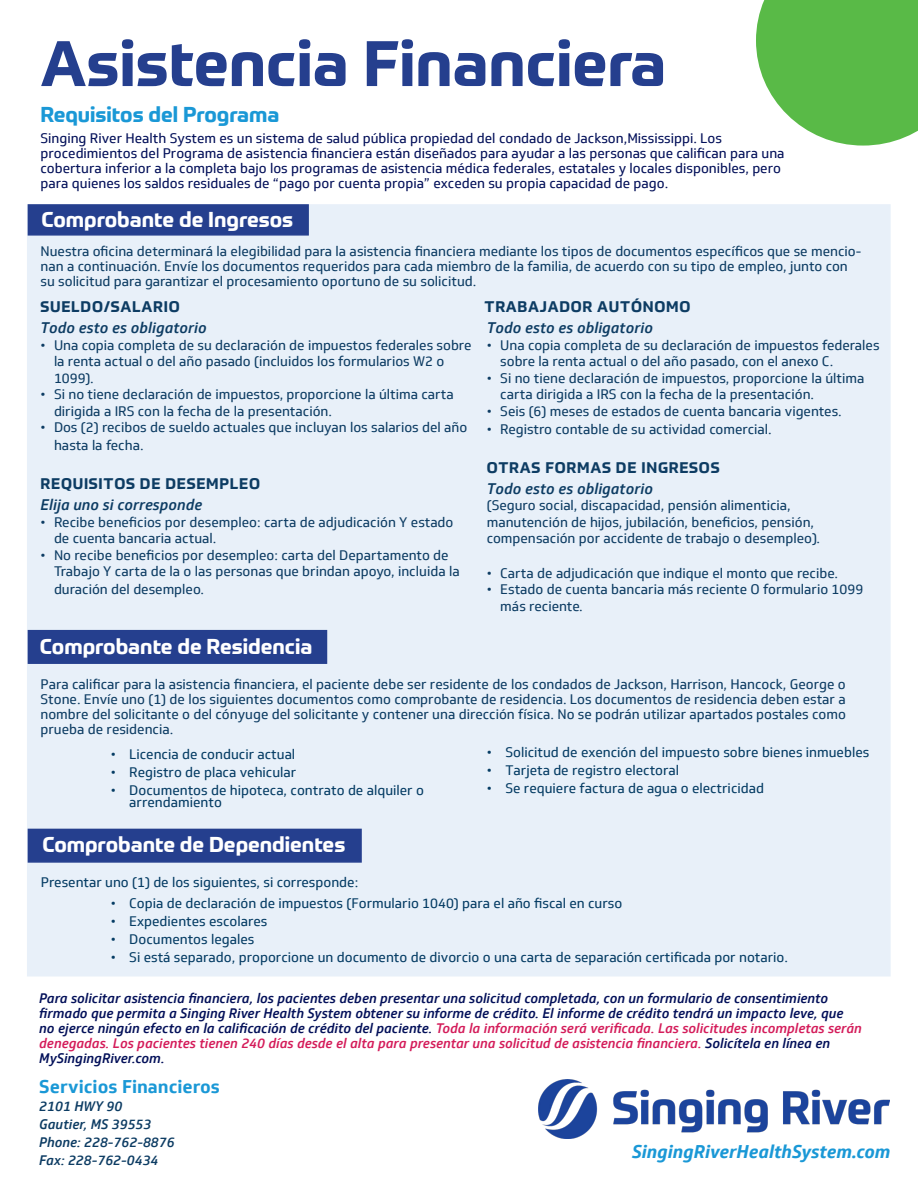
<style>
.page{position:relative;width:918px;height:1188px;background:#fff}
.page>*{position:absolute;margin:0;border:0;box-sizing:border-box;transform-origin:0 0}
.t1{font:700 63px "Prometo Trial";color:#253f8e}
.t2{font:700 21px "Prometo";color:#fff}
.t3{font:700 21px "Prometo Trial";color:#1a98d6}
.t4{font:italic 700 18px "Soleto";color:#1a98d6}
.t5{font:700 18px "Soleto";color:#1a98d6}
.t6{font:700 15px/21px "Prometo";letter-spacing:.05em;color:#0d3c63}
.t7{font:italic 500 15px "Soleto";color:#0d3c63}
.t8{font:13.5px/16.5px "Soleto";color:#0d3c63}
.Paragraph{font:italic 500 13.5px/15px "Soleto";color:#031059}
.t9{font:13.5px/12px "Soleto";color:#053c64}
.Paragraph-2{font:13.5px/15px "Soleto";color:#031059}
.t10{font:13.5px/16.5px "Soleto Trial";color:#0d3c63}
.t11{font:italic 500 13.5px/18px "Soleto";color:#0d3c63}
.s1{font-family:"Soleto";font-weight:500;font-style:italic}
.s2{color:#d41c5a}
</style>
<div class="page">
<div style="left:27px;top:204px;width:864px;height:772px;background:#e8f0f9"></div>
<div style="left:28px;top:204px;width:281px;height:32px;background:#253f8e;border:2px solid #253f8e"></div>
<div style="left:28px;top:630px;width:299px;height:34px;background:#253f8e"></div>
<div style="left:28px;top:829px;width:334px;height:34px;background:#253f8e;border:2px solid #253f8e"></div>
<svg style="left:756px;top:0;width:162px;height:146px;background:#6dc25d"></svg>
<img style="left:538px;top:1080px;width:352px;height:59px">
<p class="t1" style="left:40px;top:24px;width:627px">Asistencia Financiera</p>
<p class="t3" style="left:40px;top:101px;width:240px">Requisitos del Programa</p>
<p class="Paragraph-2" style="left:40px;top:131px;width:746px">Singing River Health System es un sistema de salud pública propiedad del condado de Jackson,Mississippi. Los procedimientos del Programa de asistencia financiera están diseñados para ayudar a las personas que califican para una cobertura inferior a la completa bajo los programas de asistencia médica federales, estatales y locales disponibles, pero para quienes los saldos residuales de “pago por cuenta propia” exceden su propia capacidad de pago.</p>
<p class="t2" style="left:42px;top:206px;width:253px">Comprobante de Ingresos</p>
<p class="t8" style="left:40px;top:243px;width:822px;line-height:15px">Nuestra oficina determinará la elegibilidad para la asistencia financiera mediante los tipos de documentos específicos que se mencio&shy;nan a continuación. Envíe los documentos requeridos para cada miembro de la familia, de acuerdo con su tipo de empleo, junto con su solicitud para garantizar el procesamiento oportuno de su solicitud.</p>
<p class="t6" style="left:40px;top:296px;width:141px">SUELDO/SALARIO</p>
<p class="t7" style="left:40px;top:318px;width:168px">Todo esto es obligatorio</p>
<p class="t10" style="left:54px;top:337px;width:419px;text-indent:-14px">• Una copia completa de su declaración de impuestos federales sobre la renta actual o del año pasado (incluidos los formularios W2 o<br>1099).</p>
<p class="t10" style="left:54px;top:386px;width:401px;text-indent:-14px">• Si no tiene declaración de impuestos, proporcione la última carta dirigida a IRS con la fecha de la presentación.</p>
<p class="t10" style="left:54px;top:418px;width:415px;line-height:18px;text-indent:-14px">• Dos (2) recibos de sueldo actuales que incluyan los salarios del año hasta la fecha.</p>
<p class="t6" style="left:40px;top:473px;width:221px">REQUISITOS DE DESEMPLEO<br><span class="s1">Elija uno si corresponde</span></p>
<p class="t8" style="left:54px;top:514px;width:401px;text-indent:-14px">• Recibe beneficios por desempleo: carta de adjudicación Y estado de cuenta bancaria actual.</p>
<p class="t8" style="left:54px;top:547px;width:407px;text-indent:-14px">• No recibe beneficios por desempleo: carta del Departamento de<br>Trabajo Y carta de la o las personas que brindan apoyo, incluida la</p>
<p class="t8" style="left:54px;top:581px;width:152px">duración del desempleo.</p>
<p class="t6" style="left:485px;top:296px;width:207px">TRABAJADOR AUTÓNOMO</p>
<p class="t7" style="left:487px;top:318px;width:168px">Todo esto es obligatorio</p>
<p class="t8" style="left:500px;top:337px;width:381px;text-indent:-14px">• Una copia completa de su declaración de impuestos federales sobre la renta actual o del año pasado, con el anexo C.</p>
<p class="t8" style="left:500px;top:370px;width:366px;text-indent:-14px">• Si no tiene declaración de impuestos, proporcione la última carta dirigida a IRS con la fecha de la presentación.</p>
<p class="t8" style="left:487px;top:403px;width:356px">• Seis (6) meses de estados de cuenta bancaria vigentes.</p>
<p class="t8" style="left:487px;top:421px;width:287px">• Registro contable de su actividad comercial.</p>
<p class="t6" style="left:487px;top:457px;width:234px">OTRAS FORMAS DE INGRESOS</p>
<p class="t7" style="left:487px;top:479px;width:168px">Todo esto es obligatorio</p>
<p class="t8" style="left:487px;top:497px;width:335px">(Seguro social, discapacidad, pensión alimenticia, manutención de hijos, jubilación, beneficios, pensión, compensación por accidente de trabajo o desempleo).</p>
<p class="t8" style="left:487px;top:565px;width:353px">• Carta de adjudicación que indique el monto que recibe.</p>
<p class="t8" style="left:500px;top:581px;width:364px;text-indent:-14px">• Estado de cuenta bancaria más reciente O formulario 1099 más reciente.</p>
<p class="t2" style="left:40px;top:633px;width:274px">Comprobante de Residencia</p>
<p class="t8" style="left:40px;top:677px;width:807px;line-height:15px;text-align:justify">Para calificar para la asistencia financiera, el paciente debe ser residente de los condados de Jackson, Harrison, Hancock, George o Stone. Envíe uno (1) de los siguientes documentos como comprobante de residencia. Los documentos de residencia deben estar a nombre del solicitante o del cónyuge del solicitante y contener una dirección física. No se podrán utilizar apartados postales como prueba de residencia.</p>
<p class="t9" style="left:111px;top:748px;width:186px">• Licencia de conducir actual</p>
<p class="t9" style="left:111px;top:766px;width:187px">• Registro de placa vehicular</p>
<p class="t9" style="left:129px;top:784px;width:296px;text-indent:-19px">• Documentos de hipoteca, contrato de alquiler o arrendamiento</p>
<p class="t2" style="left:42px;top:832px;width:305px">Comprobante de Dependientes</p>
<p class="t9" style="left:41px;top:877px;width:319px">Presentar uno (1) de los siguientes, si corresponde:</p>
<p class="t9" style="left:487px;top:747px;width:384px">• Solicitud de exención del impuesto sobre bienes inmuebles</p>
<p class="t9" style="left:487px;top:765px;width:194px">• Tarjeta de registro electoral</p>
<p class="t9" style="left:487px;top:783px;width:279px">• Se requiere factura de agua o electricidad</p>
<p class="t9" style="left:111px;top:897px;width:513px">• Copia de declaración de impuestos (Formulario 1040) para el año fiscal en curso</p>
<p class="t9" style="left:111px;top:915px;width:158px">• Expedientes escolares</p>
<p class="t9" style="left:111px;top:933px;width:145px">• Documentos legales</p>
<p class="t9" style="left:111px;top:951px;width:679px">• Si está separado, proporcione un documento de divorcio o una carta de separación certificada por notario.</p>
<p class="Paragraph" style="left:39px;top:991px;width:824px">Para solicitar asistencia financiera, los pacientes deben presentar una solicitud completada, con un formulario de consentimiento firmado que permita a Singing River Health System obtener su informe de crédito. El informe de crédito tendrá un impacto leve, que no ejerce ningún efecto en la calificación de crédito del paciente. <span class="s2">Toda la información será verificada. Las solicitudes incompletas serán denegadas. Los pacientes tienen 240 días desde el alta para presentar una solicitud de asistencia financiera.</span> Solicítela en línea en MySingingRiver.com.</p>
<p class="t5" style="left:39px;top:1076px;width:182px">Servicios Financieros</p>
<p class="t11" style="left:39px;top:1098px;width:85px">2101 HWY 90</p>
<p class="t11" style="left:39px;top:1116px;width:137px">Gautier, MS 39553<br>Phone: 228-762-8876</p>
<p class="t11" style="left:39px;top:1152px;width:121px">Fax: 228-762-0434</p>
<p class="t4" style="left:632px;top:1141px;width:260px">SingingRiverHealthSystem.com</p>
</div>
